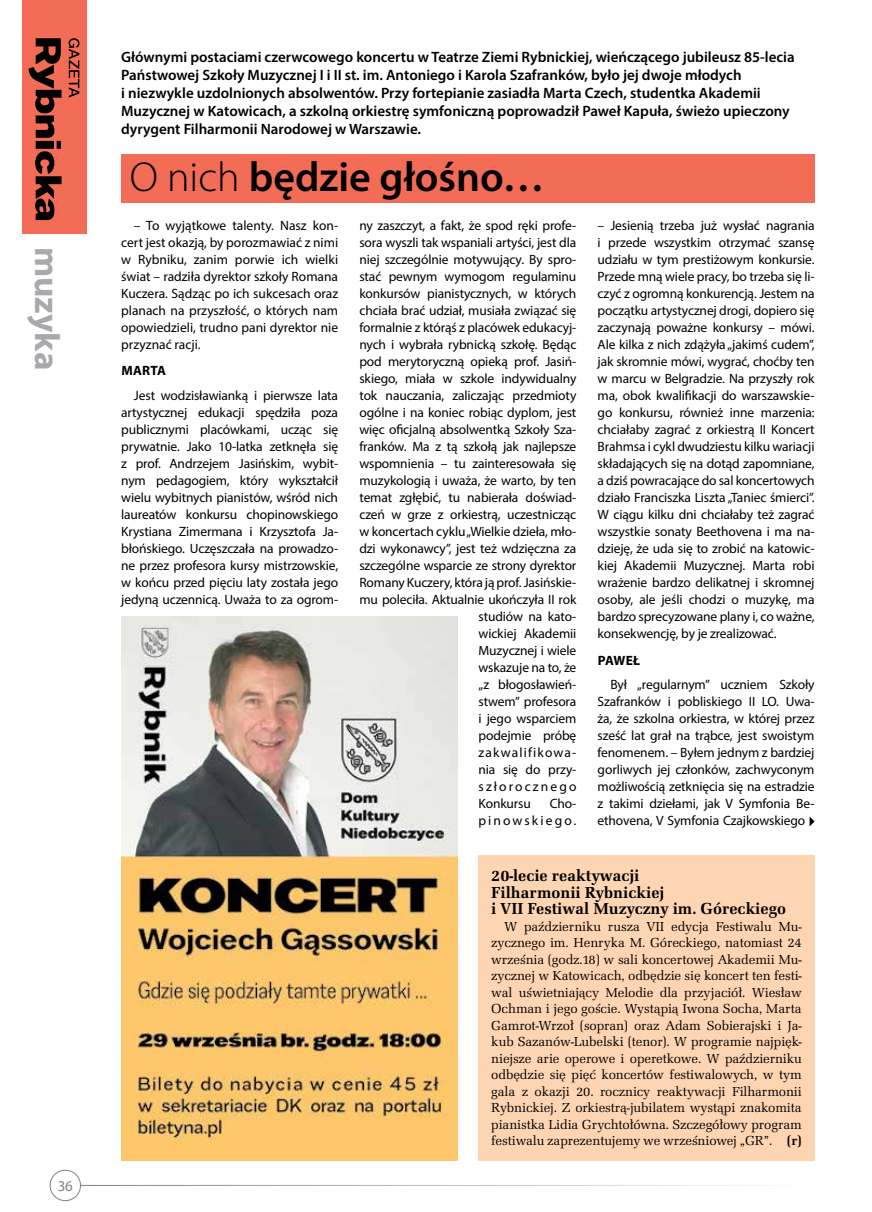
<style>
.page{position:relative;width:872px;height:1212px;background:#fff}
.page>*{position:absolute;margin:0;border:0;box-sizing:border-box;transform-origin:0 0}
.t1{font:600 42px "Myriad Pro";color:#000}
.t2{font:700 35.1px "Myriad Pro";color:#a7a9ac}
.t3{font:700 16.5px/16.5px "URW Latino TOT";color:#000}
.t4{font:600 15px/18px "Myriad Pro";color:#000}
.t5{font:15px "Myriad Pro";color:#808285}
.t6{font:13.5px/17px "Myriad Pro";letter-spacing:-.01em;color:#000;text-align:justify}
.t7{font:13.5px/16.5px "URW Latino TOT";letter-spacing:-.01em;color:#000;text-align:justify}
.t8{font:13.5px/17px "Myriad Pro";letter-spacing:.155em;color:#000;text-align:right}
.t9{font:13.5px "Myriad Pro";letter-spacing:.085em;color:#000}
.t10{font:700 13.5px "Myriad Pro";letter-spacing:.02em;color:#000}
.s1{font-weight:300}
.s2{font-weight:700}
</style>
<div class="page">
<div style="left:22px;top:0;width:64px;height:234px;background:#f36c55"></div>
<svg style="left:69px;top:38px;width:10px;height:60px"></svg>
<svg style="left:29px;top:38px;width:33px;height:182px"></svg>
<div style="left:121px;top:154px;width:693px;height:49px;background:#f36c55"></div>
<img style="left:121px;top:617px;width:336px;height:544px">
<div style="left:478px;top:856px;width:336px;height:305px;background:#fed5b2"></div>
<svg style="left:809px;top:816px;width:5px;height:10px"></svg>
<div style="left:50px;top:1170px;width:31px;height:31px;border:1px solid #808285;border-radius:50%"></div>
<hr style="left:81px;top:1185px;width:733px;height:1px;background:#808285">
<h2 class="t2" style="left:70px;top:247px;width:125px;rotate:90deg">muzyka</h2>
<p class="t5" style="left:58px;top:1177px;width:17px">36</p>
<p class="t4" style="left:121px;top:48px;width:675px">Głównymi postaciami czerwcowego koncertu w Teatrze Ziemi Rybnickiej, wieńczącego jubileusz 85-lecia Państwowej Szkoły Muzycznej I i II st. im. Antoniego i Karola Szafranków, było jej dwoje młodych<br>i niezwykle uzdolnionych absolwentów. Przy fortepianie zasiadła Marta Czech, studentka Akademii Muzycznej w Katowicach, a szkolną orkiestrę symfoniczną poprowadził Paweł Kapuła, świeżo upieczony dyrygent Filharmonii Narodowej w Warszawie.</p>
<h1 class="t1" style="left:130px;top:150px;width:416px"><span class="s1">O nich</span> będzie głośno…</h1>
<p class="t6" style="left:121px;top:216px;width:218px;text-indent:13px">– To wyjątkowe talenty. Nasz kon&shy;cert jest okazją, by porozmawiać z nimi w Rybniku, zanim porwie ich wielki świat – radziła dyrektor szkoły Romana Kuczera. Sądząc po ich sukcesach oraz planach na przyszłość, o których nam opowiedzieli, trudno pani dyrektor nie przyznać racji.</p>
<p class="t10" style="left:121px;top:362px;width:46px">MARTA</p>
<p class="t6" style="left:121px;top:386px;width:218px;text-indent:13px">Jest wodzisławianką i pierwsze lata artystycznej edukacji spędziła poza publicznymi placówkami, ucząc się prywatnie. Jako 10-latka zetknęła się z prof. Andrzejem Jasińskim, wybit&shy;nym pedagogiem, który wykształcił wielu wybitnych pianistów, wśród nich laureatów konkursu chopinowskiego Krystiana Zimermana i Krzysztofa Ja&shy;błońskiego. Uczęszczała na prowadzo&shy;ne przez profesora kursy mistrzowskie, w końcu przed pięciu laty została jego jedyną uczennicą. Uważa to za ogrom-</p>
<p class="t6" style="left:359px;top:216px;width:218px">ny zaszczyt, a fakt, że spod ręki profe-</p>
<p class="t6" style="left:359px;top:233px;width:218px">sora wyszli tak wspaniali artyści, jest dla</p>
<p class="t6" style="left:359px;top:250px;width:218px">niej szczególnie motywujący. By spro-</p>
<p class="t6" style="left:359px;top:267px;width:218px">stać pewnym wymogom regulaminu</p>
<p class="t6" style="left:359px;top:284px;width:218px">konkursów pianistycznych, w których</p>
<p class="t6" style="left:359px;top:301px;width:218px">chciała brać udział, musiała związać się</p>
<p class="t6" style="left:359px;top:318px;width:218px">formalnie z którąś z placówek edukacyj-</p>
<p class="t6" style="left:359px;top:335px;width:218px">nych i wybrała rybnicką szkołę. Będąc</p>
<p class="t6" style="left:359px;top:352px;width:218px">pod merytoryczną opieką prof. Jasiń-</p>
<p class="t6" style="left:359px;top:370px;width:218px">skiego, miała w szkole indywidualny</p>
<p class="t6" style="left:359px;top:387px;width:218px">tok nauczania, zaliczając przedmioty</p>
<p class="t6" style="left:359px;top:404px;width:218px">ogólne i na koniec robiąc dyplom, jest</p>
<p class="t6" style="left:359px;top:421px;width:218px">więc oficjalną absolwentką Szkoły Sza-</p>
<p class="t6" style="left:359px;top:438px;width:218px">franków. Ma z tą szkołą jak najlepsze</p>
<p class="t6" style="left:359px;top:455px;width:218px">wspomnienia – tu zainteresowała się</p>
<p class="t6" style="left:359px;top:472px;width:218px">muzykologią i uważa, że warto, by ten</p>
<p class="t6" style="left:359px;top:489px;width:218px">temat zgłębić, tu nabierała doświad-</p>
<p class="t6" style="left:359px;top:506px;width:218px">czeń w grze z orkiestrą, uczestnicząc</p>
<p class="t6" style="left:359px;top:523px;width:218px">w koncertach cyklu „Wielkie dzieła, mło-</p>
<p class="t6" style="left:359px;top:540px;width:218px">dzi wykonawcy”, jest też wdzięczna za</p>
<p class="t6" style="left:359px;top:557px;width:218px">szczególne wsparcie ze strony dyrektor</p>
<p class="t6" style="left:359px;top:574px;width:218px">Romany Kuczery, która ją prof. Jasińskie-</p>
<p class="t6" style="left:359px;top:591px;width:218px">mu poleciła. Aktualnie ukończyła II rok</p>
<p class="t6" style="left:478px;top:608px;width:99px">studiów na kato-</p>
<p class="t6" style="left:478px;top:625px;width:99px">wickiej Akademii</p>
<p class="t6" style="left:478px;top:642px;width:99px">Muzycznej i wiele</p>
<p class="t6" style="left:478px;top:659px;width:99px">wskazuje na to, że</p>
<p class="t6" style="left:478px;top:676px;width:99px">„z błogosławień-</p>
<p class="t6" style="left:478px;top:693px;width:99px">stwem” profesora</p>
<p class="t6" style="left:478px;top:710px;width:99px">i jego wsparciem</p>
<p class="t6" style="left:478px;top:727px;width:99px">podejmie próbę</p>
<p class="t9" style="left:478px;top:744px;width:99px">zakwalifikowa-</p>
<p class="t6" style="left:478px;top:761px;width:99px">nia się do przy-</p>
<p class="t8" style="left:478px;top:778px;width:99px">szłorocznego</p>
<p class="t6" style="left:478px;top:795px;width:54px">Konkursu</p>
<p class="t8" style="left:478px;top:795px;width:99px">Cho&shy;pinowskiego.</p>
<p class="t6" style="left:597px;top:217px;width:218px">– Jesienią trzeba już wysłać nagrania i przede wszystkim otrzymać szansę udziału w tym prestiżowym konkursie.<br>Przede mną wiele pracy, bo trzeba się li&shy;czyć z ogromną konkurencją. Jestem na początku artystycznej drogi, dopiero się zaczynają poważne konkursy – mówi.<br>Ale kilka z nich zdążyła „jakimś cudem”, jak skromnie mówi, wygrać, choćby ten w marcu w Belgradzie. Na przyszły rok ma, obok kwalifikacji do warszawskie&shy;go konkursu, również inne marzenia: chciałaby zagrać z orkiestrą II Koncert Brahmsa i cykl dwudziestu kilku wariacji składających się na dotąd zapomniane, a dziś powracające do sal koncertowych działo Franciszka Liszta „Taniec śmierci”.<br>W ciągu kilku dni chciałaby też zagrać wszystkie sonaty Beethovena i ma na&shy;dzieję, że uda się to zrobić na katowic&shy;kiej Akademii Muzycznej. Marta robi wrażenie bardzo delikatnej i skromnej osoby, ale jeśli chodzi o muzykę, ma bardzo sprecyzowane plany i, co ważne, konsekwencję, by je zrealizować.</p>
<p class="t10" style="left:598px;top:651px;width:44px">PAWEŁ</p>
<p class="t6" style="left:597px;top:676px;width:218px;text-indent:13px">Był „regularnym” uczniem Szkoły Szafranków i pobliskiego II LO. Uwa&shy;ża, że szkolna orkiestra, w której przez sześć lat grał na trąbce, jest swoistym fenomenem. – Byłem jednym z bardziej gorliwych jej członków, zachwyconym możliwością zetknięcia się na estradzie z takimi dziełami, jak V Symfonia Be&shy;ethovena, V Symfonia Czajkowskiego</p>
<p class="t3" style="left:491px;top:867px;width:296px">20-lecie reaktywacji<br>Filharmonii Rybnickiej<br>i VII Festiwal Muzyczny im. Góreckiego</p>
<p class="t7" style="left:491px;top:918px;width:312px;text-indent:13px">W październiku rusza VII edycja Festiwalu Mu&shy;zycznego im. Henryka M. Góreckiego, natomiast 24 września (godz.18) w sali koncertowej Akademii Mu&shy;zycznej w Katowicach, odbędzie się koncert ten festi&shy;wal uświetniający Melodie dla przyjaciół. Wiesław Ochman i jego goście. Wystąpią Iwona Socha, Marta Gamrot-Wrzoł (sopran) oraz Adam Sobierajski i Ja&shy;kub Sazanów-Lubelski (tenor). W programie najpięk&shy;niejsze arie operowe i operetkowe. W październiku odbędzie się pięć koncertów festiwalowych, w tym gala z okazji 20. rocznicy reaktywacji Filharmonii Rybnickiej. Z orkiestrą-jubilatem wystąpi znakomita pianistka Lidia Grychtołówna. Szczegółowy program festiwalu zaprezentujemy we wrześniowej „GR”. <span class="s2">(r)</span></p>
</div>
